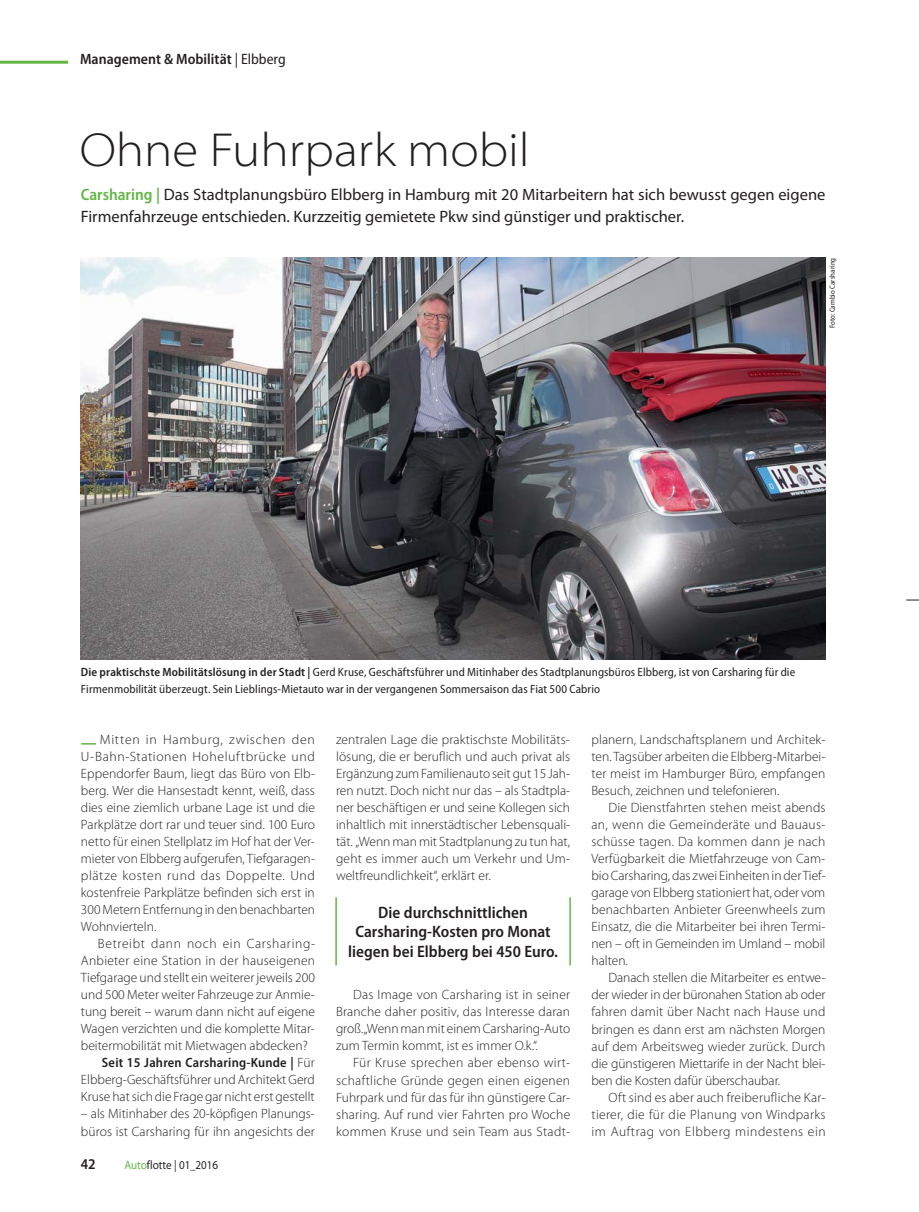
<style>
.page{position:relative;width:919px;height:1212px;background:#fff}
.page>*{position:absolute;margin:0;border:0;box-sizing:border-box;transform-origin:0 0}
.t1{font:300 semi-expanded 48px "Myriad Pro";color:#231f20}
.t2{font:16.5px/22.5px "Myriad Pro";color:#231f20}
.t3{font:600 semi-condensed 16.5px/19.5px "Myriad Pro";color:#231f20;text-align:center}
.t4{font:600 semi-condensed 15px "Myriad Pro";color:#231f20}
.t5{font:300 13.5px/17px "Myriad Pro";color:#231f20;text-align:justify}
.t6{font:300 13.5px "Myriad Pro";letter-spacing:.02em;color:#231f20}
.t7{font:600 semi-condensed 13.5px "Myriad Pro";letter-spacing:.015em;color:#231f20}
.t8{font:300 13.5px "Myriad Pro";letter-spacing:.05em;color:#231f20}
.t9{font:semi-condensed 12px/17px "Myriad Pro";letter-spacing:.01em;color:#231f20}
.t10{font:semi-expanded 12px "Myriad Pro";color:#231f20;scale:.85 1}
.t11{font:semi-condensed 7.5px "Myriad Pro";color:#231f20}
.s1{font-weight:400}
.s2{font-weight:600;font-stretch:semi-condensed;color:#61b645}
.s3{font-weight:600}
.s4{font-weight:300;font-stretch:normal}
.s5{color:#61b645}
</style>
<div class="page">
<hr style="left:0;top:61px;width:68px;height:3px;background:#61b645">
<img style="left:81px;top:258px;width:744px;height:401px">
<hr style="left:335px;top:897px;width:2px;height:68px;background:#61b645">
<hr style="left:569px;top:897px;width:2px;height:68px;background:#61b645">
<svg style="left:906px;top:600px;width:12px;height:1px"></svg>
<p class="t4" style="left:80px;top:53px;width:207px">Management &amp; Mobilität <span class="s1">| Elbberg</span></p>
<h1 class="t1" style="left:80px;top:121px;width:451px">Ohne Fuhrpark mobil</h1>
<p class="t2" style="left:81px;top:185px;width:746px"><span class="s2">Carsharing |</span> Das Stadtplanungsbüro Elbberg in Hamburg mit 20 Mitarbeitern hat sich bewusst gegen eigene<br>Firmenfahrzeuge entschieden. Kurzzeitig gemietete Pkw sind günstiger und praktischer.</p>
<p class="t11" style="left:829px;top:328px;width:72px;rotate:-90deg">Foto: Cambio Carsharing</p>
<p class="t9" style="left:81px;top:665px;width:715px"><span class="s3">Die praktischste Mobilitätslösung in der Stadt |</span> Gerd Kruse, Geschäftsführer und Mitinhaber des Stadtplanungsbüros Elbberg, ist von Carsharing für die<br>Firmenmobilität überzeugt. Sein Lieblings-Mietauto war in der vergangenen Sommersaison das Fiat 500 Cabrio</p>
<p class="t5" style="left:81px;top:733px;width:235px;text-indent:19px">Mitten in Hamburg, zwischen den U-Bahn-Stationen Hoheluftbrücke und Eppendorfer Baum, liegt das Büro von Elb&shy;berg. Wer die Hansestadt kennt, weiß, dass dies eine ziemlich urbane Lage ist und die Parkplätze dort rar und teuer sind. 100 Euro netto für einen Stellplatz im Hof hat der Ver&shy;mieter von Elbberg aufgerufen, Tiefgaragen&shy;plätze kosten rund das Doppelte. Und kostenfreie Parkplätze befinden sich erst in 300 Metern Entfernung in den benachbarten Wohnvierteln.</p>
<p class="t8" style="left:98px;top:939px;width:219px">Betreibt dann noch ein Carsharing-</p>
<p class="t6" style="left:81px;top:956px;width:236px">Anbieter eine Station in der hauseigenen</p>
<p class="t5" style="left:81px;top:971px;width:235px">Tiefgarage und stellt ein weiterer jeweils 200</p>
<p class="t5" style="left:81px;top:988px;width:235px">und 500 Meter weiter Fahrzeuge zur Anmie-</p>
<p class="t5" style="left:81px;top:1005px;width:235px">tung bereit – warum dann nicht auf eigene</p>
<p class="t5" style="left:81px;top:1022px;width:235px">Wagen verzichten und die komplette Mitar-</p>
<p class="t5" style="left:81px;top:1039px;width:228px">beitermobilität mit Mietwagen abdecken?</p>
<p class="t7" style="left:102px;top:1058px;width:214px">Seit 15 Jahren Carsharing-Kunde | <span class="s4">Für</span></p>
<p class="t5" style="left:81px;top:1073px;width:235px">Elbberg-Geschäftsführer und Architekt Gerd</p>
<p class="t5" style="left:81px;top:1090px;width:235px">Kruse hat sich die Frage gar nicht erst gestellt</p>
<p class="t5" style="left:81px;top:1107px;width:235px">– als Mitinhaber des 20-köpfigen Planungs&shy;büros ist Carsharing für ihn angesichts der</p>
<p class="t5" style="left:591px;top:733px;width:235px">planern, Landschaftsplanern und Architek&shy;ten. Tagsüber arbeiten die Elbberg-Mitarbei&shy;ter meist im Hamburger Büro, empfangen Besuch, zeichnen und telefonieren.</p>
<p class="t5" style="left:591px;top:801px;width:236px;text-indent:17px">Die Dienstfahrten stehen meist abends an, wenn die Gemeinderäte und Bauaus&shy;schüsse tagen. Da kommen dann je nach Verfügbarkeit die Mietfahrzeuge von Cam&shy;bio Carsharing, das zwei Einheiten in der Tief&shy;garage von Elbberg stationiert hat, oder vom benachbarten Anbieter Greenwheels zum Einsatz, die die Mitarbeiter bei ihren Termi&shy;nen – oft in Gemeinden im Umland – mobil halten.</p>
<p class="t5" style="left:591px;top:971px;width:235px;text-indent:17px">Danach stellen die Mitarbeiter es entwe&shy;der wieder in der büronahen Station ab oder fahren damit über Nacht nach Hause und bringen es dann erst am nächsten Morgen auf dem Arbeitsweg wieder zurück. Durch die günstigeren Miettarife in der Nacht blei&shy;ben die Kosten dafür überschaubar.</p>
<p class="t5" style="left:591px;top:1090px;width:236px;text-indent:17px">Oft sind es aber auch freiberufliche Kar&shy;tierer, die für die Planung von Windparks im Auftrag von Elbberg mindestens ein</p>
<p class="t5" style="left:336px;top:733px;width:236px">zentralen Lage die praktischste Mobilitäts&shy;lösung, die er beruflich und auch privat als Ergänzung zum Familienauto seit gut 15 Jah&shy;ren nutzt. Doch nicht nur das – als Stadtpla&shy;ner beschäftigen er und seine Kollegen sich inhaltlich mit innerstädtischer Lebensquali&shy;tät. „Wenn man mit Stadtplanung zu tun hat, geht es immer auch um Verkehr und Um&shy;weltfreundlichkeit“, erklärt er.</p>
<p class="t3" style="left:348px;top:904px;width:211px">Die durchschnittlichen<br>Car sharing-Kosten pro Monat liegen bei Elbberg bei 450 Euro.</p>
<p class="t5" style="left:336px;top:988px;width:236px;text-indent:17px">Das Image von Carsharing ist in seiner Branche daher positiv, das Interesse daran groß. „Wenn man mit einem Carsharing-Auto zum Termin kommt, ist es immer O.k.“.</p>
<p class="t5" style="left:336px;top:1056px;width:236px;text-indent:17px">Für Kruse sprechen aber ebenso wirt&shy;schaftliche Gründe gegen einen eigenen Fuhrpark und für das für ihn günstigere Car&shy;sharing. Auf rund vier Fahrten pro Woche kommen Kruse und sein Team aus Stadt-</p>
<p class="t4" style="left:81px;top:1159px;width:16px">42</p>
<p class="t10" style="left:124px;top:1158px;width:112px"><span class="s5">Auto</span>flotte | 01_2016</p>
</div>
